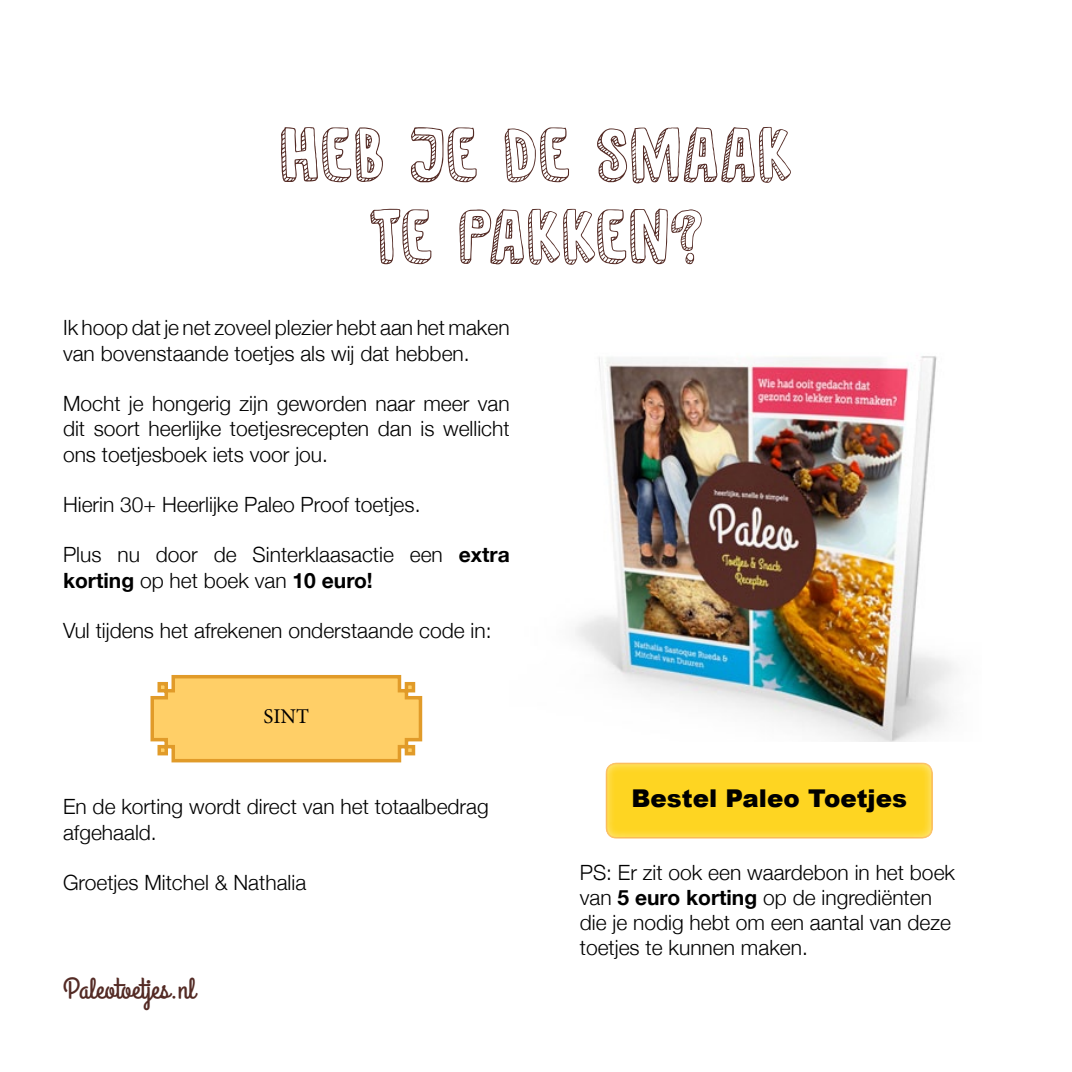
<style>
.page{position:relative;width:1072px;height:1072px;background:#fff}
.page>*{position:absolute;margin:0;border:0;box-sizing:border-box;transform-origin:0 0}
.t1{font:68.25px/81.9px "DK Nanuk";color:#542b25;text-align:center}
.t2{font:29.75px "Grand Hotel";color:#542b25}
.t3{font:900 24.5px "Arial";color:#000}
.t4{font:300 21px/25.2px "Helvetica Neue";color:#000}
.t5{font:21px "Minion Pro";color:#000}
.s1{font-weight:700}
</style>
<div class="page">
<svg style="left:150px;top:675px;width:273px;height:88px;background:#fbcb68"></svg>
<img style="left:575px;top:356px;width:380px;height:385px">
<div style="left:595px;top:751px;width:348px;height:96px;background:#fff;opacity:.75"></div>
<h1 class="t1" style="left:279px;top:112px;width:515px">HEB JE DE SMAAK<br>TE PAKKEN?</h1>
<p class="t4" style="left:63px;top:314px;width:448px">Ik hoop dat je net zoveel plezier hebt aan het maken van bovenstaande toetjes als wij dat hebben.</p>
<p class="t4" style="left:63px;top:390px;width:448px;text-align:justify">Mocht je hongerig zijn geworden naar meer van dit soort heerlijke toetjesrecepten dan is wellicht ons toetjesboek iets voor jou.</p>
<p class="t4" style="left:63px;top:490px;width:359px">Hierin 30+ Heerlijke Paleo Proof toetjes.</p>
<p class="t4" style="left:63px;top:541px;width:448px">Plus nu door de Sinterklaasactie een <span class="s1">extra korting</span> op het boek van <span class="s1">10 euro!</span></p>
<p class="t4" style="left:63px;top:616px;width:430px">Vul tijdens het afrekenen onderstaande code in:</p>
<p class="t5" style="left:264px;top:702px;width:47px">SINT</p>
<p class="t4" style="left:63px;top:793px;width:427px">En de korting wordt direct van het totaalbedrag afgehaald.</p>
<p class="t4" style="left:63px;top:868px;width:245px">Groetjes Mitchel &amp; Nathalia</p>
<h2 class="t2" style="left:63px;top:970px;width:133px">Paleotoetjes.nl</h2>
<p class="t3" style="left:631px;top:780px;width:277px">Bestel Paleo Toetjes</p>
<p class="t4" style="left:580px;top:858px;width:377px">PS: Er zit ook een waardebon in het boek van <span class="s1">5 euro korting</span> op de ingrediënten die je nodig hebt om een aantal van deze toetjes te kunnen maken.</p>
</div>
